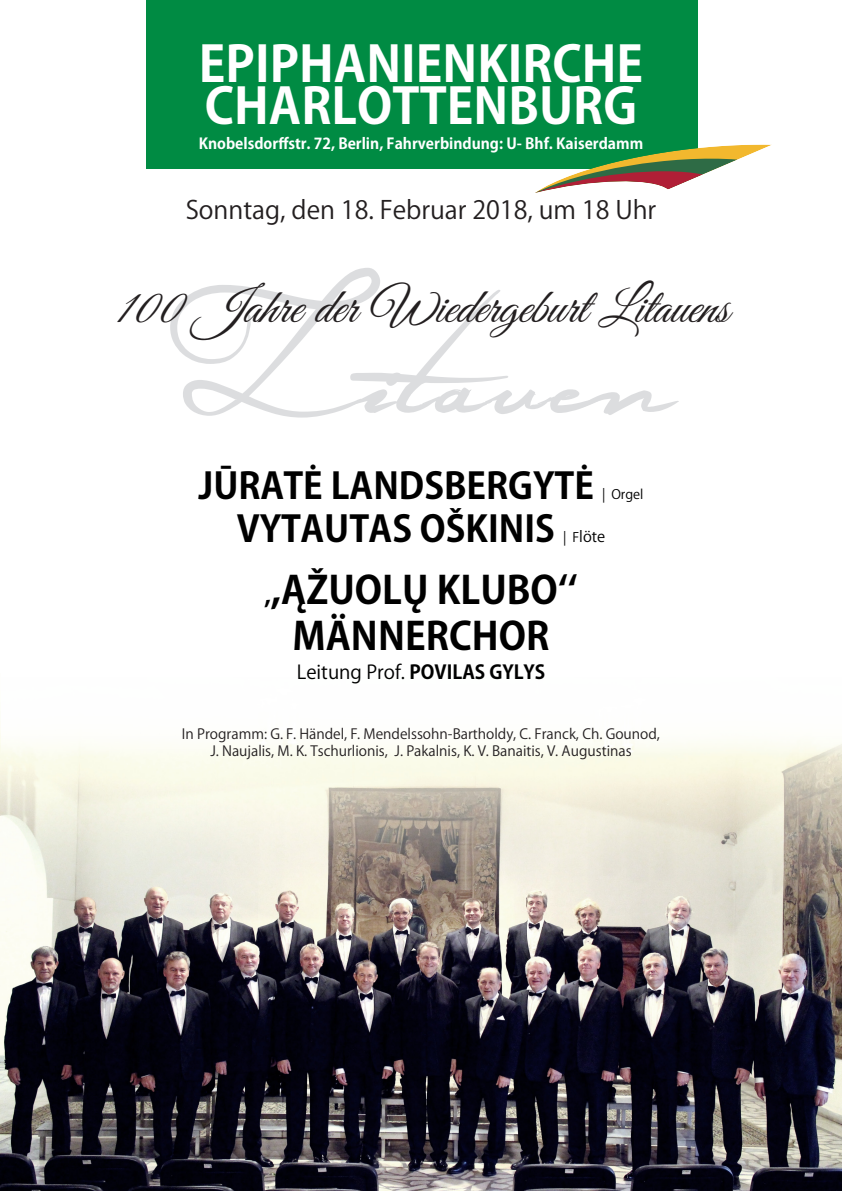
<style>
.page{position:relative;width:842px;height:1191px;background:#fff}
.page>*{position:absolute;margin:0;border:0;box-sizing:border-box;transform-origin:0 0}
.t1{font:348.1px "Angeliquemadouce Colombe";color:#dcdddf;scale:1.08 1}
.t2{font:italic 49px "Great Vibes";color:#231f20}
.t3{font:700 49px "Koz Go Pr 6 N";color:#fff}
.t4{font:700 38px "Koz Go Pr 6 N";color:#000}
.t5{font:700 36px "Koz Go Pr 6 N";color:#000}
.t6{font:25px "Koz Go Pr 6 N";color:#231f20}
.t7{font:19px "Koz Go Pr 6 N";color:#000}
.t8{font:700 15px "Koz Go Pr 6 N";color:#fff}
.t9{font:15px "Koz Go Pr 6 N";color:#000}
.t10{font:14px "Koz Go Pr 6 N";color:#231f20}
.s1{font-weight:400;font-size:13px}
.s2{font-size:13px}
.s3{font-size:24px}
.s4{font-weight:700}
</style>
<div class="page">
<img style="left:0;top:730px;width:842px;height:461px">
<div style="left:1px;top:496px;width:841px;height:259px;background:#fff"></div>
<div style="left:146px;top:0;width:552px;height:169px;background:#008b43"></div>
<svg style="left:535px;top:145px;width:236px;height:48px"></svg>
<p class="t3" style="left:199px;top:36px;width:446px">EPIPHANIENKIRCHE</p>
<p class="t3" style="left:205px;top:78px;width:434px">CHARLOTTENBURG</p>
<p class="t8" style="left:199px;top:135px;width:446px">Knobelsdorffstr. 72, Berlin, Fahrverbindung: U- Bhf. Kaiserdamm</p>
<p class="t6" style="left:186px;top:195px;width:472px">Sonntag, den 18. Februar 2018, um 18 Uhr</p>
<h1 class="t1" style="left:169px;top:87px;width:469px">Litauen</h1>
<p class="t2" style="left:114px;top:280px;width:628px">100 Jahr eder Wi ederg ebur t Li tauens</p>
<p class="t5" style="left:198px;top:465px;width:446px">JŪRATĖ LANDSBERGYTĖ <span class="s1">| Orgel</span></p>
<p class="t5" style="left:237px;top:508px;width:320px">VYTAUTAS OŠKINIS</p>
<p class="t9" style="left:563px;top:528px;width:44px"><span class="s2">| F</span>löte</p>
<p class="t4" style="left:264px;top:569px;width:315px"><span class="s3">,</span>,ĄŽUOLŲ KLUBO‘‘</p>
<p class="t4" style="left:293px;top:614px;width:258px">MÄNNERCHOR</p>
<p class="t7" style="left:297px;top:661px;width:250px">Leitung Prof. <span class="s4">POVILAS GYLYS</span></p>
<p class="t10" style="left:182px;top:725px;width:479px">In Programm: G. F. Händel, F. Mendelssohn-Bartholdy, C. Franck, Ch. Gounod,</p>
<p class="t10" style="left:210px;top:742px;width:423px">J. Naujalis, M. K. Tschurlionis, J. Pakalnis, K. V. Banaitis, V. Augustinas</p>
</div>
